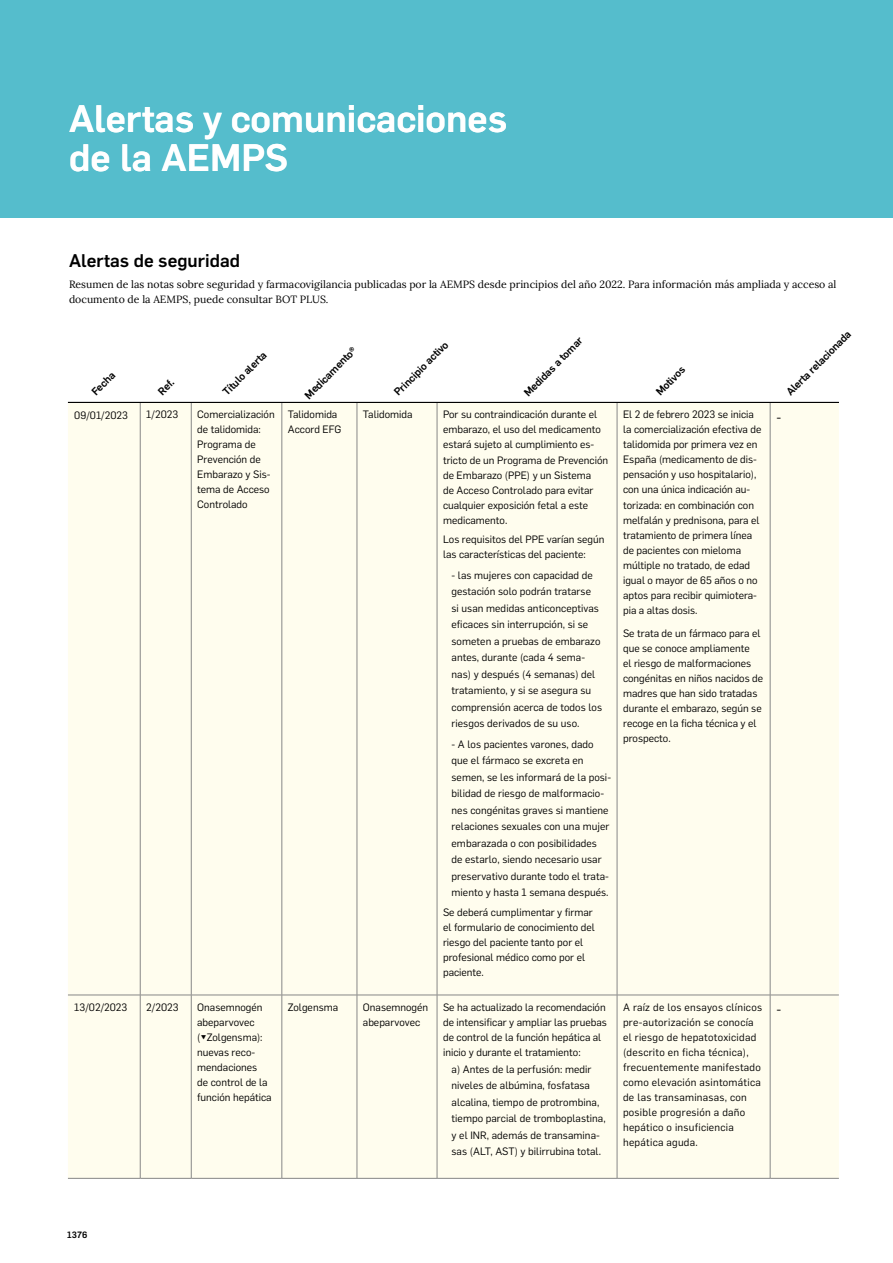
<style>
.page{position:relative;width:893px;height:1263px;background:#fff}
.page>*{position:absolute;margin:0;border:0;box-sizing:border-box;transform-origin:0 0}
.t1{font:500 37.5px/39px "Flama";color:#fff}
.t2{font:500 18px "Flama";color:#000}
.t3{font:13.5px "Flama";color:#000}
.t4{font:10.5px/15px "Flama";color:#000}
.t5{font:10.5px/15px "Flama";letter-spacing:.025em;color:#000}
.t6{font:10.5px/15px "Lora";color:#000}
.t7{font:500 10.5px "Flama";color:#000}
.t8{font:500 9px "Flama";color:#000}
</style>
<div class="page">
<div style="left:0;top:0;width:893px;height:217px;background:#55bdcc"></div>
<div style="left:68px;top:403px;width:771px;height:775px;background:#fffdee"></div>
<hr style="left:140px;top:403px;width:1px;height:592px;background:#878787">
<hr style="left:191px;top:403px;width:1px;height:592px;background:#878787">
<hr style="left:282px;top:403px;width:1px;height:592px;background:#878787">
<hr style="left:357px;top:403px;width:1px;height:592px;background:#878787">
<hr style="left:437px;top:403px;width:1px;height:592px;background:#878787">
<hr style="left:617px;top:403px;width:1px;height:592px;background:#878787">
<hr style="left:770px;top:403px;width:1px;height:592px;background:#878787">
<hr style="left:68px;top:995px;width:72px;height:1px;background:#878787">
<hr style="left:140px;top:995px;width:51px;height:1px;background:#878787">
<hr style="left:140px;top:995px;width:1px;height:183px;background:#878787">
<hr style="left:191px;top:995px;width:91px;height:1px;background:#878787">
<hr style="left:191px;top:995px;width:1px;height:183px;background:#878787">
<hr style="left:282px;top:995px;width:75px;height:1px;background:#878787">
<hr style="left:282px;top:995px;width:1px;height:183px;background:#878787">
<hr style="left:357px;top:995px;width:80px;height:1px;background:#878787">
<hr style="left:357px;top:995px;width:1px;height:183px;background:#878787">
<hr style="left:437px;top:995px;width:180px;height:1px;background:#878787">
<hr style="left:437px;top:995px;width:1px;height:183px;background:#878787">
<hr style="left:617px;top:995px;width:153px;height:1px;background:#878787">
<hr style="left:617px;top:995px;width:1px;height:183px;background:#878787">
<hr style="left:770px;top:995px;width:69px;height:1px;background:#878787">
<hr style="left:770px;top:995px;width:1px;height:183px;background:#878787">
<hr style="left:68px;top:1178px;width:72px;height:1px;background:#878787">
<hr style="left:140px;top:1178px;width:51px;height:1px;background:#878787">
<hr style="left:191px;top:1178px;width:91px;height:1px;background:#878787">
<hr style="left:282px;top:1178px;width:75px;height:1px;background:#878787">
<hr style="left:357px;top:1178px;width:80px;height:1px;background:#878787">
<hr style="left:437px;top:1178px;width:180px;height:1px;background:#878787">
<hr style="left:617px;top:1178px;width:153px;height:1px;background:#878787">
<hr style="left:770px;top:1178px;width:69px;height:1px;background:#878787">
<hr style="left:68px;top:402px;width:771px;height:1px;background:#000">
<h1 class="t1" style="left:69px;top:96px;width:440px">Alertas y comunicaciones de la AEMPS</h1>
<h2 class="t2" style="left:69px;top:248px;width:173px">Alertas de seguridad</h2>
<p class="t6" style="left:69px;top:276px;width:769px">Resumen de las notas sobre seguridad y farmacovigilancia publicadas por la AEMPS desde principios del año 2022. Para información más ampliada y acceso al documento de la AEMPS, puede consultar BOT PLUS.</p>
<p class="t7" style="left:88px;top:388px;width:30px;rotate:-45deg">Fecha</p>
<p class="t7" style="left:154px;top:388px;width:19px;rotate:-45deg">Ref.</p>
<p class="t7" style="left:219px;top:388px;width:58px;rotate:-45deg">Título alerta</p>
<p class="t7" style="left:301px;top:392px;width:70px;rotate:-45deg">Medicamento®</p>
<p class="t7" style="left:391px;top:388px;width:73px;rotate:-45deg">Principio activo</p>
<p class="t7" style="left:520px;top:389px;width:80px;rotate:-45deg">Medidas a tomar</p>
<p class="t4" style="left:74px;top:407px;width:55px">09/01/2023</p>
<p class="t4" style="left:146px;top:407px;width:33px">1/2023</p>
<p class="t4" style="left:197px;top:407px;width:79px">Comercialización de talidomida:<br>Programa de<br>Prevención de<br>Embarazo y Sis&shy;tema de Acceso<br>Controlado</p>
<p class="t4" style="left:288px;top:407px;width:55px">Talidomida<br>Accord EFG</p>
<p class="t4" style="left:363px;top:407px;width:51px">Talidomida</p>
<p class="t4" style="left:443px;top:407px;width:167px">Por su contraindicación durante el embarazo, el uso del medicamento estará sujeto al cumplimiento es&shy;tricto de un Programa de Prevención de Embarazo (PPE) y un Sistema<br>de Acceso Controlado para evitar cualquier exposición fetal a este medicamento.</p>
<p class="t4" style="left:443px;top:531px;width:163px">Los requisitos del PPE varían según las características del paciente:</p>
<p class="t4" style="left:452px;top:566px;width:152px;line-height:16.5px">- las mujeres con capacidad de gestación solo podrán tratarse<br>si usan medidas anticonceptivas eficaces sin interrupción, si se someten a pruebas de embarazo antes, durante (cada 4 sema&shy;nas) y después (4 semanas) del tratamiento, y si se asegura su comprensión acerca de todos los riesgos derivados de su uso.</p>
<p class="t4" style="left:452px;top:735px;width:161px;line-height:16.5px">- A los pacientes varones, dado que el fármaco se excreta en semen, se les informará de la posi&shy;bilidad de riesgo de malformacio&shy;nes congénitas graves si mantiene relaciones sexuales con una mujer embarazada o con posibilidades<br>de estarlo, siendo necesario usar preservativo durante todo el trata&shy;miento y hasta 1 semana después.</p>
<p class="t4" style="left:443px;top:904px;width:153px">Se deberá cumplimentar y firmar el formulario de conocimiento del riesgo del paciente tanto por el profesional médico como por el paciente.</p>
<p class="t4" style="left:74px;top:999px;width:55px">13/02/2023</p>
<p class="t4" style="left:146px;top:999px;width:34px">2/2023</p>
<p class="t4" style="left:197px;top:999px;width:76px">Onasemnogén abeparvovec (▼Zolgensma): nuevas reco&shy;mendaciones<br>de control de la función hepática</p>
<p class="t4" style="left:288px;top:999px;width:52px">Zolgensma</p>
<p class="t4" style="left:363px;top:999px;width:67px">Onasemnogén abeparvovec</p>
<p class="t4" style="left:443px;top:999px;width:165px">Se ha actualizado la recomendación de intensificar y ampliar las pruebas de control de la función hepática al inicio y durante el tratamiento:</p>
<p class="t4" style="left:452px;top:1060px;width:156px;line-height:16.5px">a) Antes de la perfusión: medir niveles de albúmina, fosfatasa alcalina, tiempo de protrombina, tiempo parcial de tromboplastina, y el INR, además de transamina&shy;sas (ALT, AST) y bilirrubina total.</p>
<p class="t7" style="left:652px;top:388px;width:38px;rotate:-45deg">Motivos</p>
<p class="t4" style="left:623px;top:407px;width:140px">El 2 de febrero 2023 se inicia la comercialización efectiva de talidomida por primera vez en<br>España (medicamento de dis&shy;pensación y uso hospitalario), con una única indicación au&shy;torizada: en combinación con melfalán y prednisona, para el tratamiento de primera línea de pacientes con mieloma múltiple no tratado, de edad igual o mayor de 65 años o no aptos para recibir quimiotera&shy;pia a altas dosis.</p>
<p class="t4" style="left:623px;top:625px;width:142px">Se trata de un fármaco para el que se conoce ampliamente<br>el riesgo de malformaciones congénitas en niños nacidos de madres que han sido tratadas durante el embarazo, según se recoge en la ficha técnica y el prospecto.</p>
<p class="t7" style="left:783px;top:388px;width:88px;rotate:-45deg">Alerta relacionada</p>
<p class="t3" style="left:776px;top:408px;width:6px">-</p>
<p class="t5" style="left:623px;top:999px;width:141px">A raíz de los ensayos clínicos pre-autorización se conocía el riesgo de hepatotoxicidad (descrito en ficha técnica), frecuentemente manifestado como elevación asintomática de las transaminasas, con posible progresión a daño hepático o insuficiencia hepática aguda.</p>
<p class="t3" style="left:776px;top:1000px;width:6px">-</p>
<p class="t8" style="left:67px;top:1229px;width:22px">1376</p>
</div>
